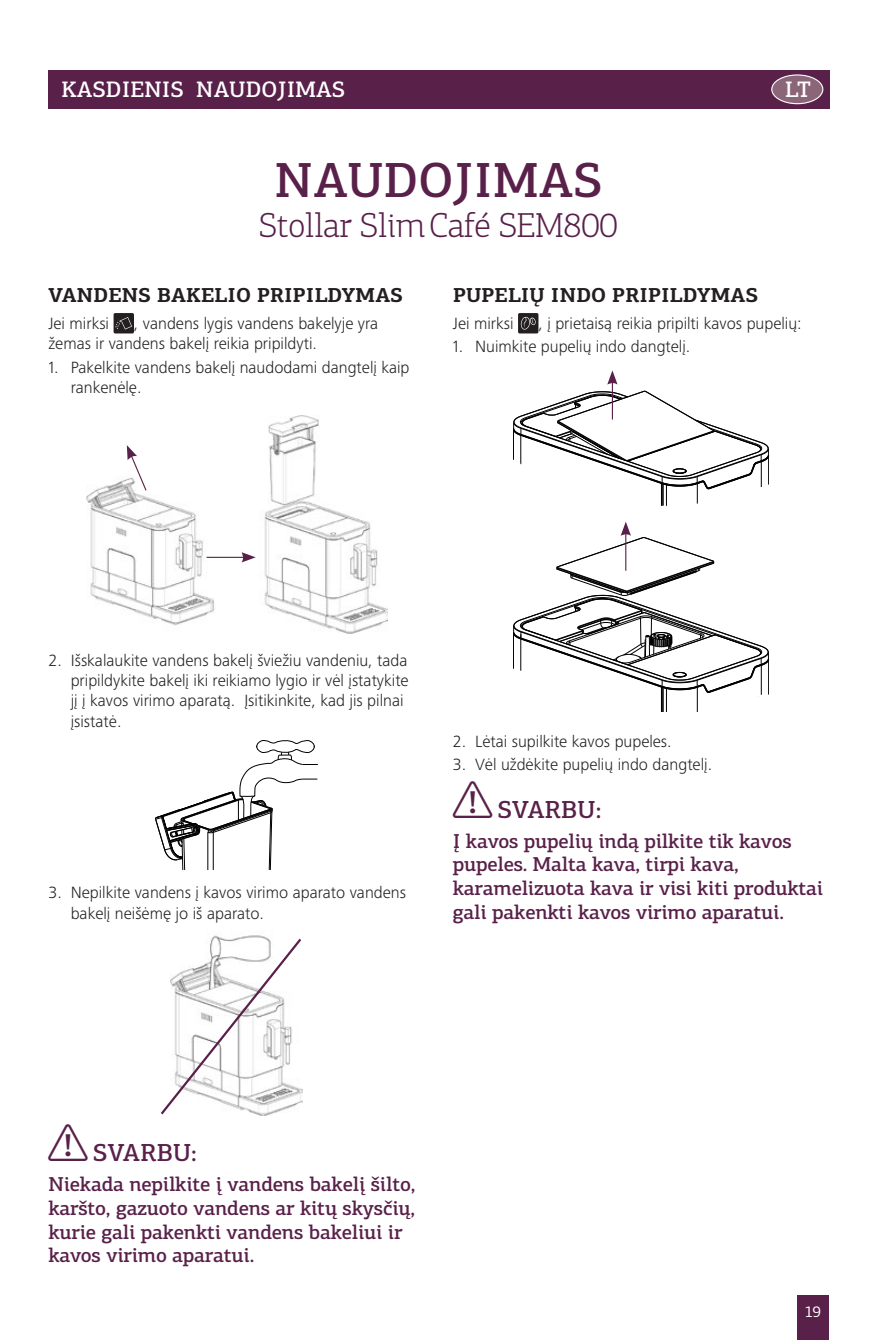
<style>
.page{position:relative;width:893px;height:1340px;background:#fff}
.page>*{position:absolute;margin:0;border:0;box-sizing:border-box;transform-origin:0 0}
.t1{font:500 49.5px "PF Centro Slab Pro";letter-spacing:.01em;color:#592049}
.t2{font:300 34.88px "PF Centro Slab Pro";letter-spacing:-.01em;color:#592049}
.t3{font:500 24.75px "PF Centro Slab Pro";letter-spacing:.01em;color:#592049}
.t4{font:500 22.5px "PF Centro Slab Pro";letter-spacing:.01em;color:#fff}
.t5{font:500 20.25px/23.6px "PF Centro Slab Pro";letter-spacing:-.01em;color:#592049}
.t6{font:700 20.25px "PF Centro Slab Pro";letter-spacing:.01em;color:#231f20}
.t7{font:300 16.88px/20.2px "Frutiger Next LTW1 G";color:#231f20}
.t8{font:15.75px "PF Centro Slab Pro";color:#fff}
.s1{font-family:"Breville";font-weight:400}
</style>
<div class="page">
<div style="left:797px;top:1295px;width:32px;height:44px;background:#592049"></div>
<div style="left:48px;top:70px;width:781px;height:38px;background:#592049"></div>
<div style="left:772px;top:75px;width:51px;height:29px;background:#8b6679;border-radius:50%"></div>
<div style="left:771px;top:74px;width:52px;height:30px;border:1px solid #fff;border-radius:50%"></div>
<div style="left:114px;top:313px;width:20px;height:20px;background:#231f20;border-radius:2px"></div>
<svg style="left:115px;top:317px;width:17px;height:12px"></svg>
<img style="left:86px;top:415px;width:301px;height:218px">
<hr style="left:207px;top:557px;width:38px;height:1px;background:#592049">
<svg style="left:241px;top:552px;width:15px;height:10px"></svg>
<svg style="left:127px;top:445px;width:20px;height:47px"></svg>
<svg style="left:155px;top:740px;width:163px;height:129px"></svg>
<svg style="left:161px;top:936px;width:142px;height:180px"></svg>
<div style="left:518px;top:313px;width:20px;height:20px;background:#231f20;border-radius:2px"></div>
<svg style="left:521px;top:317px;width:15px;height:13px"></svg>
<svg style="left:513px;top:391px;width:256px;height:115px"></svg>
<svg style="left:513px;top:521px;width:256px;height:190px"></svg>
<hr style="left:612px;top:381px;width:1px;height:38px;background:#592049">
<svg style="left:607px;top:370px;width:11px;height:14px"></svg>
<h3 class="t4" style="left:61px;top:75px;width:285px">KASDIENIS NAUDOJIMAS</h3>
<h3 class="t4" style="left:785px;top:75px;width:27px">LT</h3>
<h1 class="t1" style="left:275px;top:149px;width:329px">NAUDOJIMAS</h1>
<h2 class="t2" style="left:259px;top:204px;width:360px">Stollar SlimCafé SEM800</h2>
<p class="t6" style="left:49px;top:282px;width:356px">VANDENS BAKELIO PRIPILDYMAS</p>
<p class="t7" style="left:48px;top:313px;width:62px">Jei mirksi</p>
<p class="t7" style="left:48px;top:313px;width:331px;text-indent:86px">, vandens lygis vandens bakelyje yra žemas ir vandens bakelį reikia pripildyti.</p>
<p class="t7" style="left:71px;top:357px;width:340px;text-indent:-22px">1. Pakelkite vandens bakelį naudodami dangtelį kaip rankenėlę.</p>
<p class="t6" style="left:453px;top:282px;width:307px">PUPELIŲ INDO PRIPILDYMAS</p>
<p class="t7" style="left:453px;top:313px;width:62px">Jei mirksi</p>
<p class="t7" style="left:538px;top:313px;width:265px">, į prietaisą reikia pripilti kavos pupelių:</p>
<p class="t7" style="left:453px;top:337px;width:239px">1. Nuimkite pupelių indo dangtelį.</p>
<p class="t7" style="left:71px;top:650px;width:339px;text-indent:-22px">2. Išskalaukite vandens bakelį šviežiu vandeniu, tada pripildykite bakelį iki reikiamo lygio ir vėl įstatykite jį į kavos virimo aparatą. Įsitikinkite, kad jis pilnai įsistatė.</p>
<p class="t7" style="left:71px;top:882px;width:337px;text-indent:-22px">3. Nepilkite vandens į kavos virimo aparato vandens bakelį neišėmę jo iš aparato.</p>
<p class="t7" style="left:453px;top:731px;width:220px">2. Lėtai supilkite kavos pupeles.</p>
<p class="t7" style="left:453px;top:754px;width:261px">3. Vėl uždėkite pupelių indo dangtelį.</p>
<h3 class="t3" style="left:453px;top:793px;width:150px"><span class="s1">W</span> SVARBU:</h3>
<p class="t5" style="left:453px;top:828px;width:372px">Į kavos pupelių indą pilkite tik kavos pupeles. Malta kava, tirpi kava, karamelizuota kava ir visi kiti produktai gali pakenkti kavos virimo aparatui.</p>
<h3 class="t3" style="left:49px;top:1137px;width:150px"><span class="s1">W</span> SVARBU:</h3>
<p class="t5" style="left:48px;top:1172px;width:369px">Niekada nepilkite į vandens bakelį šilto, karšto, gazuoto vandens ar kitų skysčių, kurie gali pakenkti vandens bakeliui ir kavos virimo aparatui.</p>
<p class="t8" style="left:805px;top:1302px;width:18px">19</p>
</div>
